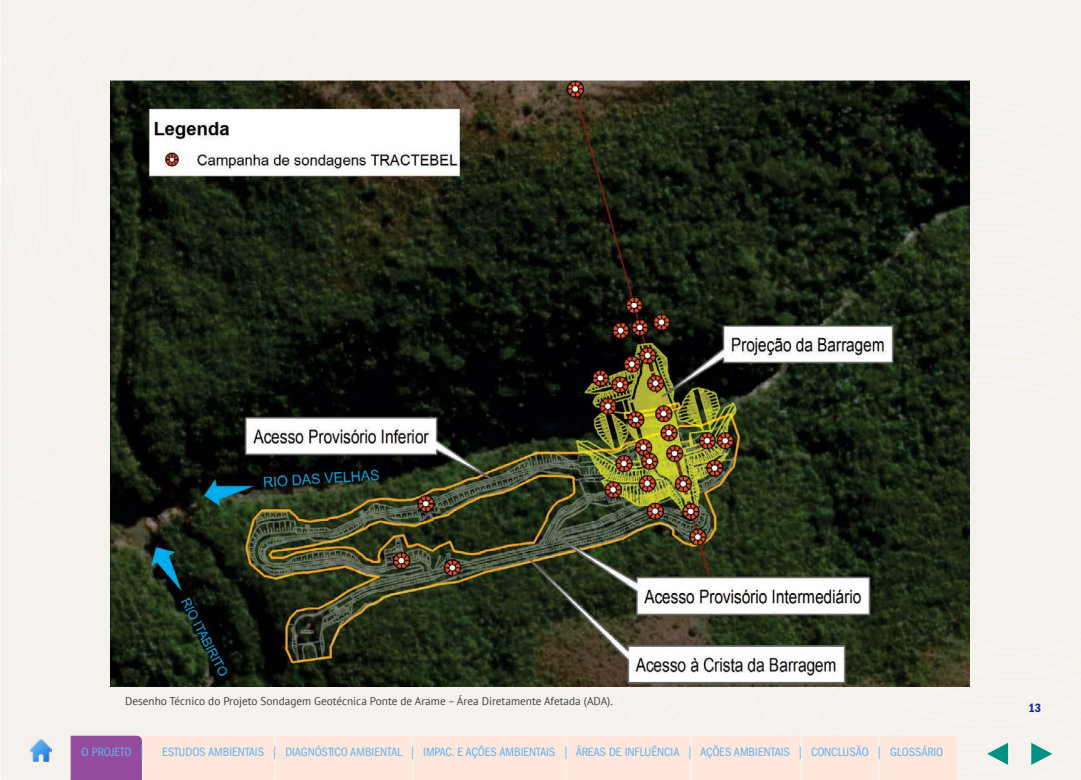
<style>
.page{position:relative;width:1081px;height:780px;background:#f5f2ed}
.page>*{position:absolute;margin:0;border:0;box-sizing:border-box;transform-origin:0 0}
.t1{font:condensed 12.5px "Franklin Gothic LT Pro";color:#60b2f4}
.t2{font:12.5px "Franklin Gothic LT Pro Cn Dm";color:#1e2695}
.t3{font:11.25px "PT Sans";color:#414042}
.s1{font-family:"Myriad Pro"}
</style>
<div class="page">
<img style="left:110px;top:81px;width:859px;height:605px">
<img style="left:30px;top:739px;width:22px;height:22px">
<svg style="left:1031px;top:742px;width:21px;height:22px"></svg>
<svg style="left:987px;top:742px;width:21px;height:22px"></svg>
<svg style="left:71px;top:735px;width:886px;height:45px;background:#f6dbd6"></svg>
<p class="t3" style="left:125px;top:694px;width:489px">Desenho Técnico do Projeto Sondagem Geotécnica Ponte de Arame – Área Diretamente Afetada (ADA).</p>
<p class="t1" style="left:82px;top:744px;width:63px">O PROJETO <span class="s1">|</span></p>
<p class="t1" style="left:162px;top:744px;width:783px">ESTUDOS AMBIENTAIS <span class="s1">|</span> DIAGNÓSTICO AMBIENTAL <span class="s1">|</span> IMPAC. E AÇÕES AMBIENTAIS <span class="s1">|</span> ÁREAS DE INFLUÊNCIA <span class="s1">|</span> AÇÕES AMBIENTAIS <span class="s1">|</span> CONCLUSÃO <span class="s1">|</span> GLOSSÁRIO</p>
<p class="t2" style="left:1028px;top:700px;width:14px">13</p>
</div>
